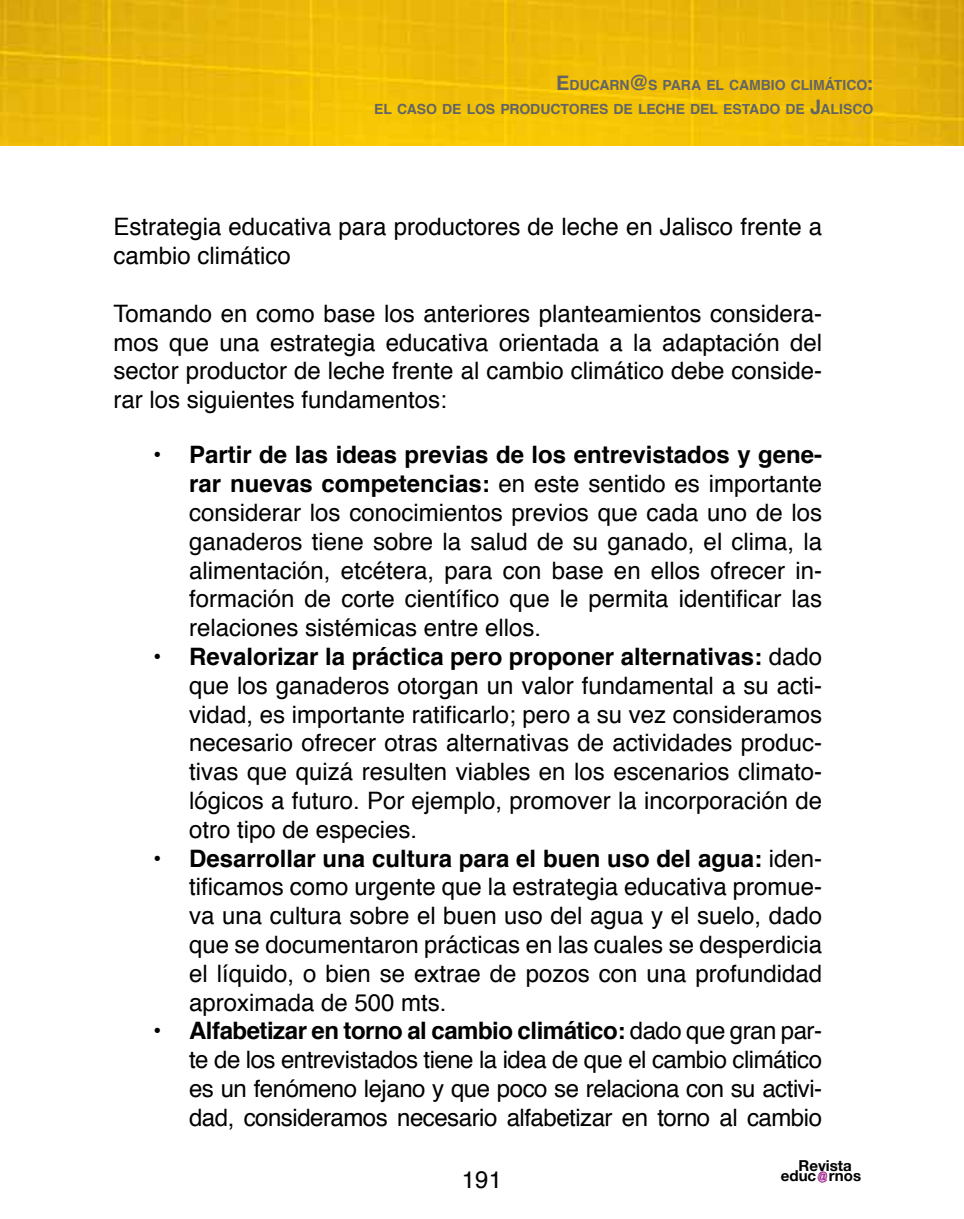
<style>
.page{position:relative;width:964px;height:1219px;background:#fff}
.page>*{position:absolute;margin:0;border:0;box-sizing:border-box;transform-origin:0 0}
.t1{font:24px/28.8px "Helvetica";color:#000;text-align:justify}
.t2{font:700 15px "Helvetica Neue";color:#000}
.t3{font:700 14px/24px "Helvetica";letter-spacing:-.005em;color:#636466;text-align:right}
.s1{font-size:20px}
.s2{font-weight:700}
</style>
<div class="page">
<img style="left:0;top:0;width:964px;height:146px">
<svg style="left:817px;top:1171px;width:10px;height:12px"></svg>
<p class="t3" style="left:374px;top:74px;width:500px"><span class="s1">E</span>DUCARN<span class="s1">@</span>S PARA EL CAMBIO CLIMÁTICO<span class="s1">:<br></span>EL CASO DE LOS PRODUCTORES DE LECHE DEL ESTADO DE <span class="s1">J</span>ALISCO</p>
<p class="t1" style="left:113px;top:213px;width:710px">Estrategia educativa para productores de leche en Jalisco frente a cambio climático</p>
<p class="t1" style="left:113px;top:300px;width:710px">Tomando en como base los anteriores planteamientos considera&shy;mos que una estrategia educativa orientada a la adaptación del sector productor de leche frente al cambio climático debe conside&shy;rar los siguientes fundamentos:</p>
<p class="t1" style="left:189px;top:441px;width:634px;text-indent:-36px"><span class="s2">• Partir de las ideas previas de los entrevistados y gene&shy;rar nuevas competencias:</span> en este sentido es importante considerar los conocimientos previos que cada uno de los ganaderos tiene sobre la salud de su ganado, el clima, la alimentación, etcétera, para con base en ellos ofrecer in&shy;formación de corte científico que le permita identificar las relaciones sistémicas entre ellos.</p>
<p class="t1" style="left:189px;top:643px;width:634px;text-indent:-36px"><span class="s2">• Revalorizar la práctica pero proponer alternativas:</span> dado que los ganaderos otorgan un valor fundamental a su acti&shy;vidad, es importante ratificarlo; pero a su vez consideramos necesario ofrecer otras alternativas de actividades produc&shy;tivas que quizá resulten viables en los escenarios climato&shy;lógicos a futuro. Por ejemplo, promover la incorporación de otro tipo de especies.</p>
<p class="t1" style="left:189px;top:844px;width:634px;text-indent:-36px"><span class="s2">• Desarrollar una cultura para el buen uso del agua:</span> iden&shy;tificamos como urgente que la estrategia educativa promue&shy;va una cultura sobre el buen uso del agua y el suelo, dado que se documentaron prácticas en las cuales se desperdicia el líquido, o bien se extrae de pozos con una profundidad aproximada de 500 mts.</p>
<p class="t1" style="left:189px;top:1017px;width:634px;text-indent:-36px"><span class="s2">• Alfabetizar en torno al cambio climático:</span> dado que gran par&shy;te de los entrevistados tiene la idea de que el cambio climático es un fenómeno lejano y que poco se relaciona con su activi&shy;dad, consideramos necesario alfabetizar en torno al cambio</p>
<p class="t1" style="left:462px;top:1165px;width:42px">191</p>
<p class="t2" style="left:798px;top:1157px;width:55px">Revista</p>
<p class="t2" style="left:781px;top:1167px;width:82px">educ rnos</p>
</div>
